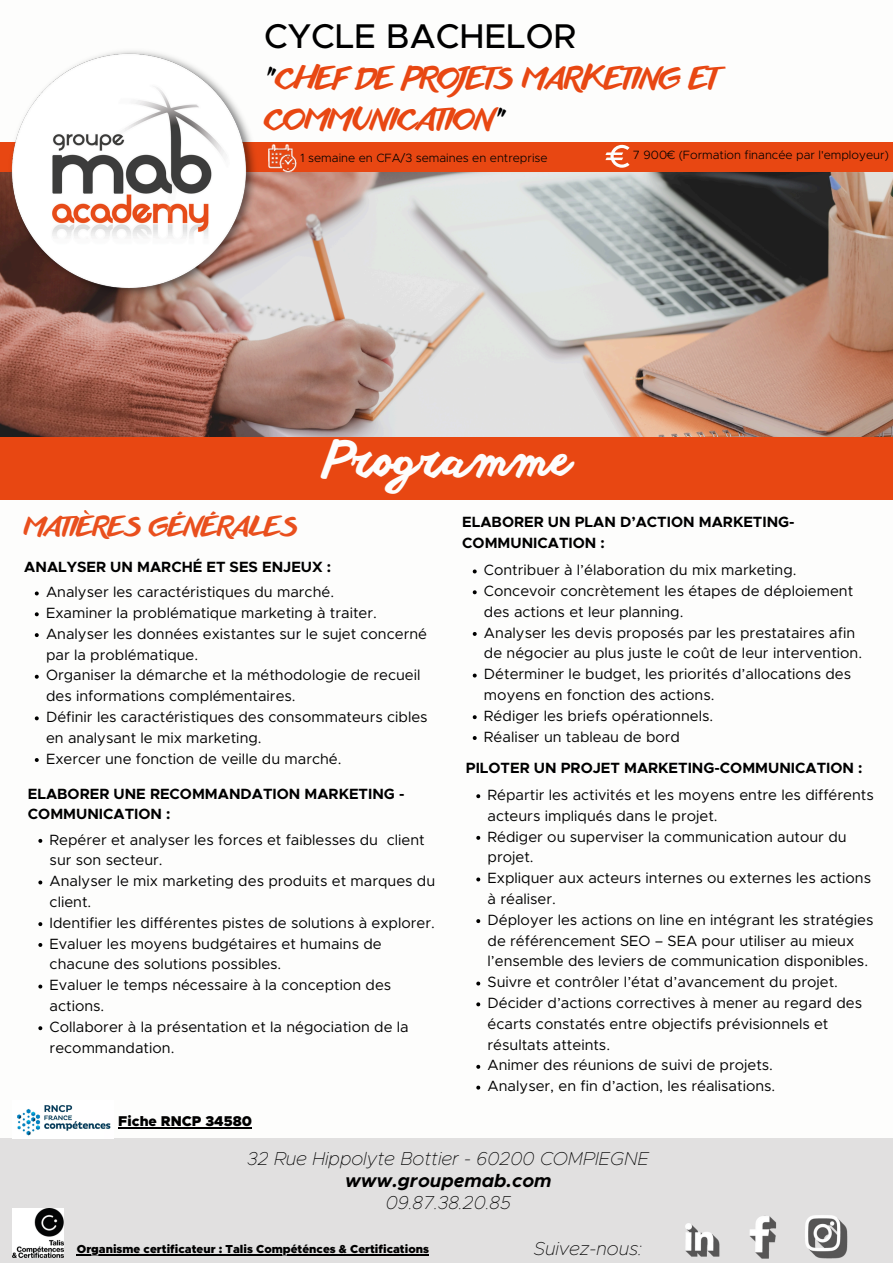
<style>
.page{position:relative;width:893px;height:1263px;background:#fff}
.page>*{position:absolute;margin:0;border:0;box-sizing:border-box;transform-origin:0 0}
.t1{font:45.75px "anothershabby";color:#fdfdfc}
.t2{font:500 34.5px "Metropolis";color:#000}
.t3{font:29.25px/40.5px "anothershabby";color:#e84712}
.t4{font:26.03px "Anothershabby";color:#e94f1d}
.t5{font:italic 100 18.75px/21.9px "Metropolis";color:#000;text-align:center}
.t6{font:14.85px/20.9px "Metropolis";color:#000}
.t7{font:700 14.85px/20.9px "Metropolis";color:#000}
.t8{font:900 14.25px "Metropolis";color:#000}
.t9{font:300 12px "Metropolis";color:#000}
.t10{font:900 11.62px "Metropolis";color:#000}
.s1{color:#000}
.s2{font-weight:700}
</style>
<div class="page">
<div style="left:0;top:142px;width:892px;height:71px;background:#e84712"></div>
<div style="left:0;top:411px;width:892px;height:88px;background:#e84712"></div>
<img style="left:0;top:172px;width:892px;height:264px">
<img style="left:0;top:50px;width:264px;height:258px">
<div style="left:0;top:1138px;width:893px;height:125px;background:#e1e0e0"></div>
<img style="left:268px;top:145px;width:29px;height:27px">
<svg style="left:605px;top:145px;width:24px;height:23px"></svg>
<img style="left:685px;top:1223px;width:35px;height:34px">
<img style="left:749px;top:1216px;width:28px;height:43px">
<img style="left:805px;top:1215px;width:43px;height:44px">
<img style="left:13px;top:1208px;width:51px;height:49px">
<hr style="left:77px;top:1254px;width:352px;height:1px;background:#000">
<svg style="left:35px;top:591px;width:4px;height:4px"></svg>
<svg style="left:35px;top:612px;width:4px;height:4px"></svg>
<svg style="left:35px;top:633px;width:4px;height:4px"></svg>
<svg style="left:35px;top:675px;width:4px;height:4px"></svg>
<svg style="left:35px;top:716px;width:4px;height:4px"></svg>
<svg style="left:35px;top:758px;width:4px;height:4px"></svg>
<svg style="left:38px;top:839px;width:4px;height:4px"></svg>
<svg style="left:38px;top:880px;width:4px;height:4px"></svg>
<svg style="left:38px;top:922px;width:4px;height:4px"></svg>
<svg style="left:38px;top:943px;width:4px;height:4px"></svg>
<svg style="left:38px;top:984px;width:4px;height:4px"></svg>
<svg style="left:38px;top:1026px;width:4px;height:4px"></svg>
<img style="left:13px;top:1105px;width:100px;height:34px">
<hr style="left:118px;top:1127px;width:134px;height:1px;background:#000">
<svg style="left:473px;top:569px;width:4px;height:4px"></svg>
<svg style="left:473px;top:590px;width:4px;height:4px"></svg>
<svg style="left:473px;top:632px;width:4px;height:4px"></svg>
<svg style="left:473px;top:673px;width:4px;height:4px"></svg>
<svg style="left:473px;top:715px;width:4px;height:4px"></svg>
<svg style="left:473px;top:736px;width:4px;height:4px"></svg>
<svg style="left:476px;top:794px;width:4px;height:4px"></svg>
<svg style="left:476px;top:836px;width:4px;height:4px"></svg>
<svg style="left:476px;top:877px;width:4px;height:4px"></svg>
<svg style="left:476px;top:919px;width:4px;height:4px"></svg>
<svg style="left:476px;top:981px;width:4px;height:4px"></svg>
<svg style="left:476px;top:1002px;width:4px;height:4px"></svg>
<svg style="left:476px;top:1065px;width:4px;height:4px"></svg>
<svg style="left:476px;top:1086px;width:4px;height:3px"></svg>
<p class="t2" style="left:264px;top:21px;width:314px">CYCLE BACHELOR</p>
<p class="t3" style="left:264px;top:59px;width:455px"><span class="s1">"</span>CHEF DE PROJETS MARKETING ET<br>COMMUNICATION<span class="s1">"</span></p>
<p class="t9" style="left:301px;top:152px;width:248px">1 semaine en CFA/3 semaines en entreprise</p>
<p class="t9" style="left:633px;top:150px;width:257px">7 900€ (Formation financée par l'employeur)</p>
<p class="t1" style="left:324px;top:434px;width:248px">Programme</p>
<p class="t4" style="left:24px;top:512px;width:275px">MATIÈRES GÉNÉRALES</p>
<p class="t7" style="left:24px;top:557px;width:308px">ANALYSER UN MARCHÉ ET SES ENJEUX :</p>
<h5 class="t6" style="left:46px;top:582px;width:289px">Analyser les caractéristiques du marché.</h5>
<p class="t6" style="left:46px;top:603px;width:332px">Examiner la problématique marketing à traiter.</p>
<p class="t6" style="left:46px;top:624px;width:382px">Analyser les données existantes sur le sujet concerné par la problématique.</p>
<p class="t6" style="left:46px;top:665px;width:376px">Organiser la démarche et la méthodologie de recueil des informations complémentaires.</p>
<p class="t6" style="left:46px;top:707px;width:383px">Définir les caractéristiques des consommateurs cibles en analysant le mix marketing.</p>
<p class="t6" style="left:46px;top:749px;width:297px">Exercer une fonction de veille du marché.</p>
<p class="t7" style="left:28px;top:784px;width:378px">ELABORER UNE RECOMMANDATION MARKETING -<br>COMMUNICATION :</p>
<h5 class="t6" style="left:50px;top:830px;width:376px">Repérer et analyser les forces et faiblesses du client sur son secteur.</h5>
<h5 class="t6" style="left:50px;top:871px;width:387px">Analyser le mix marketing des produits et marques du client.</h5>
<p class="t6" style="left:50px;top:913px;width:387px">Identifier les différentes pistes de solutions à explorer.</p>
<p class="t6" style="left:50px;top:934px;width:334px">Evaluer les moyens budgétaires et humains de chacune des solutions possibles.</p>
<p class="t6" style="left:50px;top:975px;width:343px">Evaluer le temps nécessaire à la conception des actions.</p>
<p class="t6" style="left:50px;top:1017px;width:360px">Collaborer à la présentation et la négociation de la recommandation.</p>
<p class="t8" style="left:118px;top:1115px;width:135px">Fiche RNCP 34580</p>
<p class="t7" style="left:462px;top:513px;width:334px">ELABORER UN PLAN D’ACTION MARKETING-<br>COMMUNICATION :</p>
<p class="t6" style="left:484px;top:560px;width:314px">Contribuer à l’élaboration du mix marketing.</p>
<p class="t6" style="left:484px;top:581px;width:371px">Concevoir concrètement les étapes de déploiement des actions et leur planning.</p>
<p class="t6" style="left:484px;top:623px;width:380px">Analyser les devis proposés par les prestataires afin de négocier au plus juste le coût de leur intervention.</p>
<p class="t6" style="left:484px;top:664px;width:369px">Déterminer le budget, les priorités d’allocations des moyens en fonction des actions.</p>
<p class="t6" style="left:484px;top:706px;width:231px">Rédiger les briefs opérationnels.</p>
<p class="t6" style="left:484px;top:727px;width:198px">Réaliser un tableau de bord</p>
<p class="t7" style="left:466px;top:758px;width:398px">PILOTER UN PROJET MARKETING-COMMUNICATION :</p>
<p class="t6" style="left:487px;top:785px;width:388px">Répartir les activités et les moyens entre les différents acteurs impliqués dans le projet.</p>
<h6 class="t6" style="left:487px;top:827px;width:360px">Rédiger ou superviser la communication autour du projet.</h6>
<p class="t6" style="left:487px;top:868px;width:385px">Expliquer aux acteurs internes ou externes les actions à réaliser.</p>
<h4 class="t6" style="left:487px;top:910px;width:387px">Déployer les actions on line en intégrant les stratégies de référencement SEO – SEA pour utiliser au mieux l’ensemble des leviers de communication disponibles.</h4>
<p class="t6" style="left:487px;top:972px;width:352px">Suivre et contrôler l’état d’avancement du projet.</p>
<h4 class="t6" style="left:487px;top:993px;width:376px">Décider d’actions correctives à mener au regard des écarts constatés entre objectifs prévisionnels et résultats atteints.</h4>
<p class="t6" style="left:487px;top:1056px;width:287px">Animer des réunions de suivi de projets.</p>
<p class="t6" style="left:487px;top:1076px;width:289px">Analyser, en fin d’action, les réalisations.</p>
<p class="t5" style="left:247px;top:1149px;width:403px">32 Rue Hippolyte Bottier - 60200 COMPIEGNE <span class="s2">www.groupemab.com<br></span>09.87.38.20.85</p>
<p class="t10" style="left:77px;top:1244px;width:353px">Organisme certificateur : Talis Compéténces &amp; Certifications</p>
<p class="t5" style="left:534px;top:1238px;width:110px">Suivez-nous:</p>
</div>
